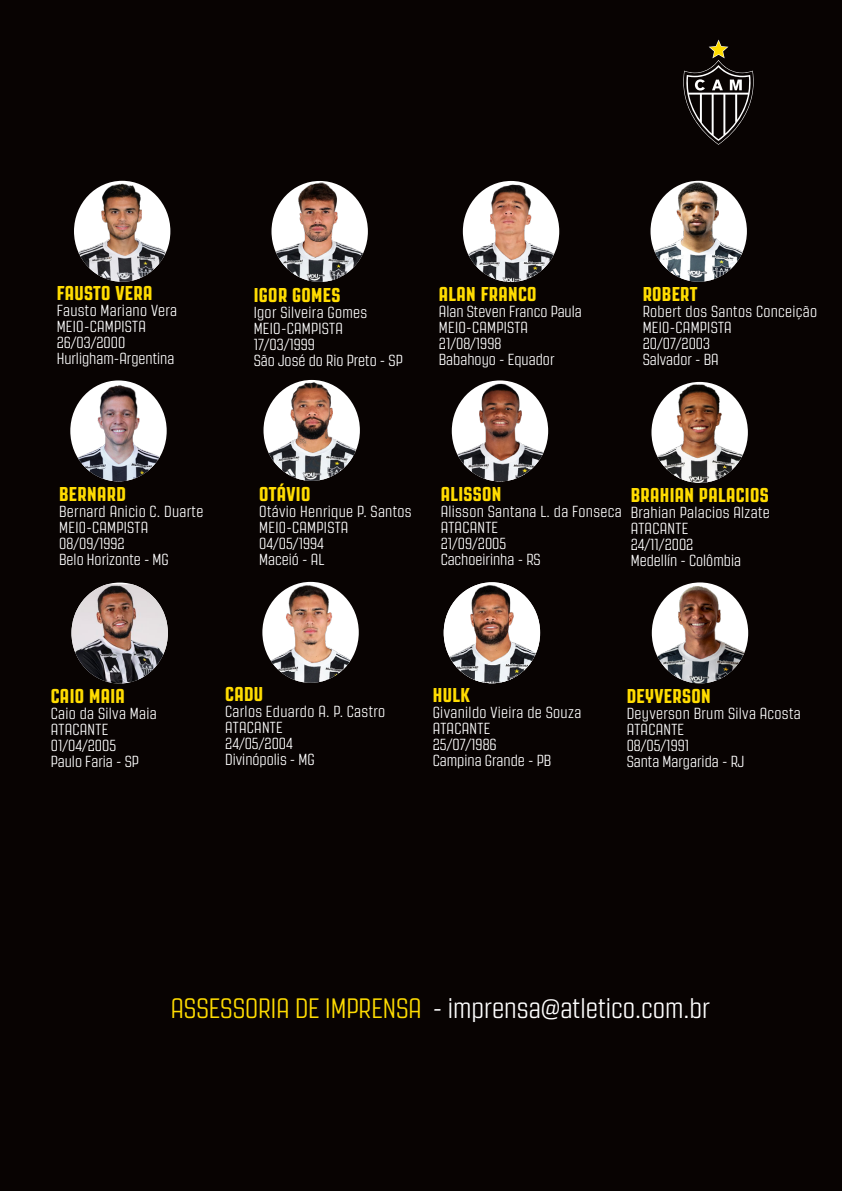
<style>
.page{position:relative;width:842px;height:1191px;background:#080302}
.page>*{position:absolute;margin:0;border:0;box-sizing:border-box;transform-origin:0 0}
.t1{font:300 28px "Revolution Gothic";color:#fff}
.t2{font:800 20px "Revolution Gothic";letter-spacing:.02em;color:#ffdc01}
.t3{font:300 16px/16px "Revolution Gothic";letter-spacing:.02em;color:#fff}
.t4{font:300 16px "Revolution Gothic";color:#fff}
.s1{color:#ffdc01}
</style>
<div class="page">
<svg style="left:683px;top:40px;width:71px;height:105px"></svg>
<img style="left:463px;top:184px;width:96px;height:98px">
<img style="left:263px;top:382px;width:97px;height:99px">
<img style="left:271px;top:182px;width:97px;height:100px">
<img style="left:262px;top:582px;width:97px;height:101px">
<img style="left:452px;top:381px;width:96px;height:100px">
<img style="left:650px;top:181px;width:97px;height:101px">
<img style="left:70px;top:384px;width:97px;height:97px">
<img style="left:74px;top:182px;width:96px;height:100px">
<svg style="left:652px;top:582px;width:96px;height:101px"></svg>
<img style="left:656px;top:586px;width:90px;height:97px">
<img style="left:651px;top:382px;width:97px;height:101px">
<img style="left:71px;top:584px;width:97px;height:99px">
<img style="left:444px;top:582px;width:96px;height:101px">
<p class="t2" style="left:57px;top:282px;width:97px">FAUSTO VERA</p>
<p class="t3" style="left:57px;top:302px;width:122px">Fausto Mariano Vera</p>
<p class="t3" style="left:57px;top:318px;width:91px">MEIO-CAMPISTA</p>
<p class="t3" style="left:57px;top:334px;width:70px">26/03/2000</p>
<p class="t4" style="left:57px;top:350px;width:119px">Hurligham-Argentina</p>
<p class="t2" style="left:59px;top:483px;width:68px">BERNARD</p>
<p class="t3" style="left:59px;top:503px;width:146px">Bernard Anicio C. Duarte</p>
<p class="t3" style="left:59px;top:519px;width:90px">MEI0-CAMPISTA</p>
<p class="t3" style="left:59px;top:535px;width:67px">08/09/1992</p>
<p class="t4" style="left:59px;top:550px;width:111px">Belo Horizonte - MG</p>
<p class="t2" style="left:254px;top:284px;width:88px">IGOR GOMES</p>
<p class="t3" style="left:254px;top:304px;width:115px">Igor Silveira Gomes</p>
<p class="t3" style="left:254px;top:320px;width:91px">MEIO-CAMPISTA</p>
<p class="t3" style="left:254px;top:336px;width:63px">17/03/1999</p>
<p class="t4" style="left:254px;top:352px;width:150px">São José do Rio Preto - SP</p>
<p class="t2" style="left:439px;top:283px;width:99px">ALAN FRANCO</p>
<p class="t4" style="left:439px;top:302px;width:144px">Alan Steven Franco Paula</p>
<p class="t3" style="left:439px;top:319px;width:91px">MEIO-CAMPISTA</p>
<p class="t3" style="left:439px;top:335px;width:64px">21/08/1998</p>
<p class="t4" style="left:439px;top:350px;width:117px">Babahoyo - Equador</p>
<p class="t2" style="left:643px;top:283px;width:56px">ROBERT</p>
<p class="t3" style="left:643px;top:303px;width:176px">Robert dos Santos Conceição</p>
<p class="t3" style="left:643px;top:319px;width:90px">MEI0-CAMPISTA</p>
<p class="t3" style="left:643px;top:335px;width:69px">20/07/2003</p>
<p class="t4" style="left:643px;top:350px;width:78px">Salvador - BA</p>
<p class="t2" style="left:259px;top:483px;width:53px">OTÁVIO</p>
<p class="t3" style="left:259px;top:503px;width:154px">Otávio Henrique P. Santos</p>
<p class="t3" style="left:259px;top:519px;width:90px">MEI0-CAMPISTA</p>
<p class="t3" style="left:259px;top:535px;width:66px">04/05/1994</p>
<p class="t4" style="left:259px;top:550px;width:66px">Maceió - AL</p>
<p class="t2" style="left:441px;top:483px;width:62px">ALISSON</p>
<p class="t3" style="left:441px;top:503px;width:183px">Alisson Santana L. da Fonseca</p>
<p class="t3" style="left:441px;top:519px;width:59px">ATACANTE</p>
<p class="t3" style="left:441px;top:535px;width:67px">21/09/2005</p>
<p class="t4" style="left:441px;top:550px;width:101px">Cachoeirinha - RS</p>
<p class="t2" style="left:631px;top:484px;width:139px">BRAHIAN PALACIOS</p>
<p class="t3" style="left:631px;top:504px;width:141px">Brahian Palacios Alzate</p>
<p class="t3" style="left:631px;top:520px;width:59px">ATACANTE</p>
<p class="t3" style="left:631px;top:536px;width:64px">24/11/2002</p>
<p class="t4" style="left:631px;top:552px;width:112px">Medellín - Colômbia</p>
<p class="t2" style="left:51px;top:685px;width:76px">CAIO MAIA</p>
<p class="t3" style="left:51px;top:706px;width:107px">Caio da Silva Maia</p>
<p class="t3" style="left:51px;top:722px;width:67px">ATACANTE<br>01/04/2005</p>
<p class="t4" style="left:51px;top:753px;width:89px">Paulo Faria - SP</p>
<p class="t2" style="left:225px;top:683px;width:39px">CADU</p>
<p class="t3" style="left:225px;top:703px;width:162px">Carlos Eduardo A. P. Castro</p>
<p class="t3" style="left:225px;top:719px;width:59px">ATACANTE</p>
<p class="t3" style="left:225px;top:735px;width:69px">24/05/2004</p>
<p class="t4" style="left:225px;top:750px;width:91px">Divinópolis - MG</p>
<p class="t2" style="left:433px;top:684px;width:39px">HULK</p>
<p class="t3" style="left:433px;top:704px;width:150px">Givanildo Vieira de Souza</p>
<p class="t3" style="left:433px;top:720px;width:59px">ATACANTE</p>
<p class="t3" style="left:433px;top:736px;width:65px">25/07/1986</p>
<p class="t4" style="left:433px;top:752px;width:120px">Campina Grande - PB</p>
<p class="t2" style="left:627px;top:685px;width:85px">DEYVERSON</p>
<p class="t3" style="left:627px;top:705px;width:176px">Deyverson Brum Silva Acosta</p>
<p class="t3" style="left:627px;top:721px;width:59px">ATACANTE</p>
<p class="t3" style="left:627px;top:737px;width:64px">08/05/1991</p>
<p class="t4" style="left:627px;top:753px;width:119px">Santa Margarida - RJ</p>
<p class="t1" style="left:171px;top:993px;width:540px"><span class="s1">ASSESSORIA DE IMPRENSA</span> - imprensa@atletico.com.br</p>
</div>
